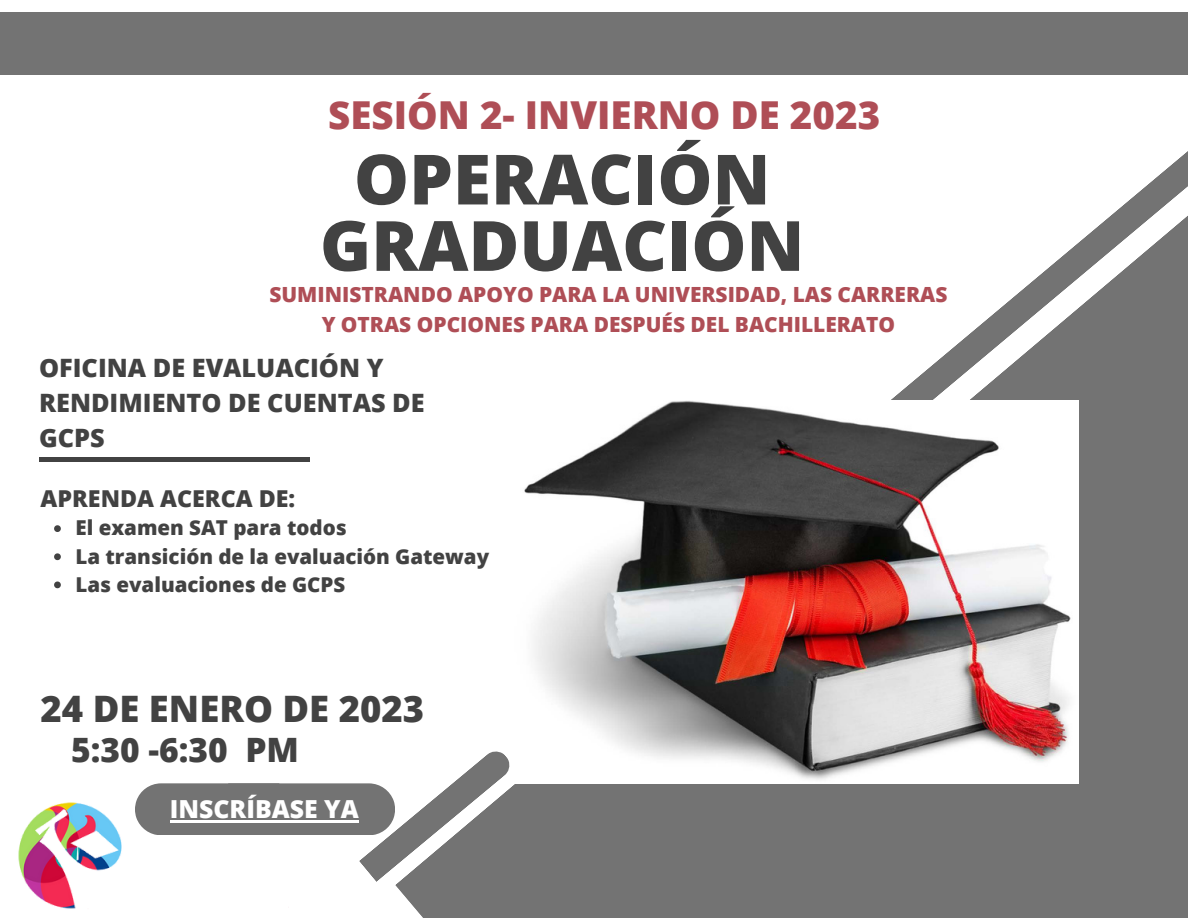
<style>
.page{position:relative;width:1188px;height:918px;background:#fff}
.page>*{position:absolute;margin:0;border:0;box-sizing:border-box;transform-origin:0 0}
.t1{font:800 69.3px/66.3px "Open Sans";color:#424242;text-align:center}
.t2{font:800 38.55px "Open Sans";color:#af4e56}
.t3{font:800 36.45px "Open Sans";color:#424242}
.t4{font:800 33.6px "Open Sans";color:#424242}
.t5{font:800 25.35px/34.8px "Open Sans";color:#424242}
.t6{font:800 24.9px "Open Sans";color:#fff}
.t7{font:800 23.25px "Open Sans";color:#424242}
.t8{font:800 20.85px/29.2px "Open Sans";color:#af4e56;text-align:center}
.t9{font:800 20.55px/28.2px "Open Sans";color:#424242}
</style>
<div class="page">
<div style="left:395px;top:698px;width:793px;height:220px;background:#737373"></div>
<svg style="left:558px;top:74px;width:630px;height:624px"></svg>
<hr style="left:39px;top:457px;width:270px;height:4px;background:#424242">
<svg style="left:136px;top:751px;width:374px;height:131px"></svg>
<div style="left:0;top:12px;width:1188px;height:62px;background:#737373"></div>
<img style="left:515px;top:401px;width:564px;height:382px">
<img style="left:18px;top:800px;width:294px;height:109px">
<hr style="left:170px;top:821px;width:189px;height:2px;background:#fff">
<svg style="left:54px;top:525px;width:7px;height:7px"></svg>
<svg style="left:54px;top:553px;width:7px;height:7px"></svg>
<svg style="left:54px;top:582px;width:7px;height:6px"></svg>
<h2 class="t2" style="left:328px;top:88px;width:553px">SESIÓN 2- INVIERNO DE 2023</h2>
<h1 class="t1" style="left:320px;top:144px;width:486px">OPERACIÓN<br>GRADUACIÓN</h1>
<p class="t8" style="left:269px;top:280px;width:679px">SUMINISTRANDO APOYO PARA LA UNIVERSIDAD, LAS CARRERAS<br>Y OTRAS OPCIONES PARA DESPUÉS DEL BACHILLERATO</p>
<p class="t5" style="left:39px;top:350px;width:387px">OFICINA DE EVALUACIÓN Y<br>RENDIMIENTO DE CUENTAS DE<br>GCPS</p>
<p class="t7" style="left:41px;top:482px;width:256px">APRENDA ACERCA DE:</p>
<p class="t9" style="left:75px;top:513px;width:415px">El examen SAT para todos<br>La transición de la evaluación Gateway<br>Las evaluaciones de GCPS</p>
<h3 class="t3" style="left:41px;top:683px;width:385px">24 DE ENERO DE 2023</h3>
<h3 class="t4" style="left:71px;top:726px;width:229px">5:30 -6:30 PM</h3>
<p class="t6" style="left:170px;top:792px;width:190px">INSCRÍBASE YA</p>
</div>
